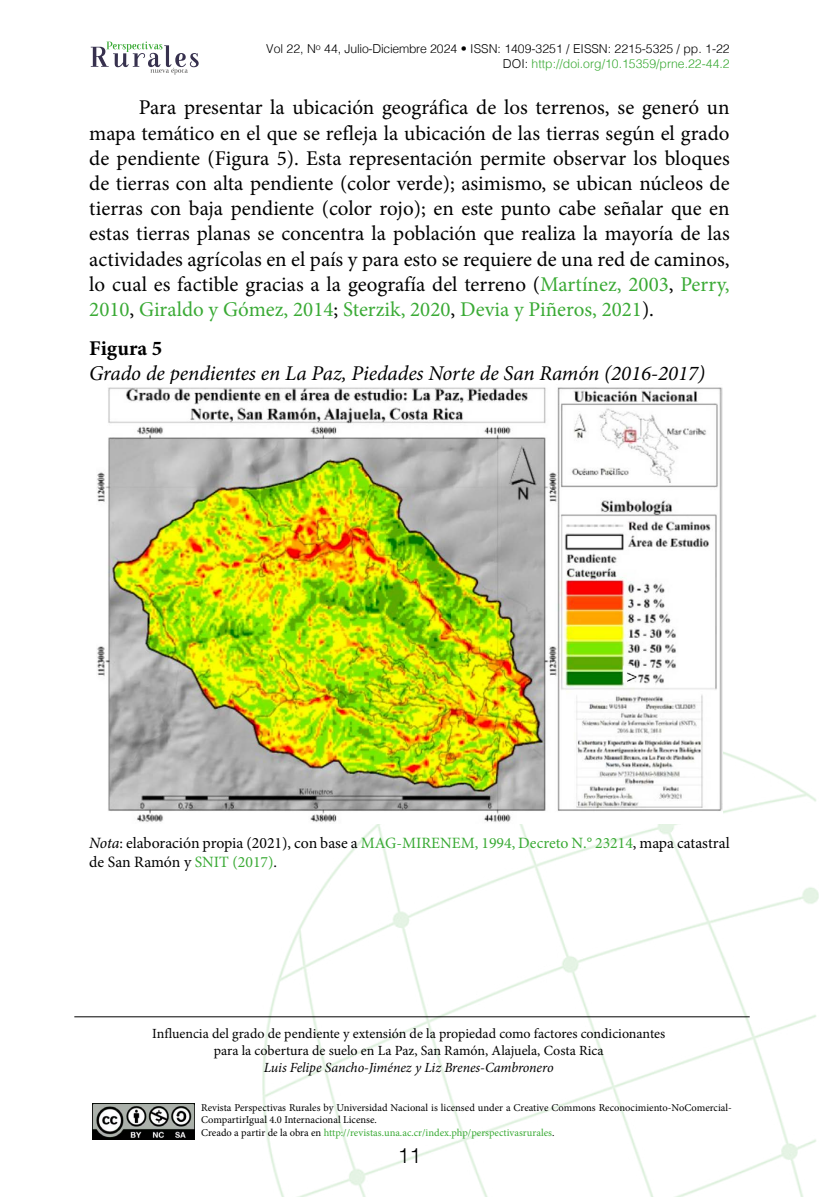
<style>
.page{position:relative;width:819px;height:1197px;background:#fff}
.page>*{position:absolute;margin:0;border:0;box-sizing:border-box;transform-origin:0 0}
.texto-General{font:21px/25.2px "Minion Pro";color:#000;text-align:justify}
.titulo-figura{font:italic 21px/24.5px "Minion Pro";letter-spacing:-.005em;color:#000}
.t1{font:300 21px "Helvetica";color:#000}
.fuente{font:15.75px/18.9px "Minion Pro";color:#000}
.t2{font:14px/16.8px "Minion Pro";color:#000;text-align:center}
.t3{font:italic 14px "Minion Pro";letter-spacing:-.01em;color:#000}
.t4{font:300 12.25px/14.7px "Helvetica";color:#000;text-align:right}
.t5{font:10.5px/12.6px "Minion Pro";color:#000}
.s1{color:#3aaa35}
.s2{font-weight:700;font-style:normal}
.s3{font-style:italic}
</style>
<div class="page">
<img style="left:263px;top:751px;width:556px;height:446px">
<svg style="left:91px;top:42px;width:108px;height:33px"></svg>
<img style="left:92px;top:1103px;width:103px;height:36px">
<hr style="left:74px;top:1017px;width:676px;height:1px;background:#000">
<img style="left:97px;top:387px;width:626px;height:437px">
<p class="t4" style="left:266px;top:41px;width:465px">Vol 22, N<sup>o</sup> 44, Julio-Diciembre 2024 • ISSN: 1409-3251 / EISSN: 2215-5325 / pp. 1-22<br>DOI: <span class="s1">http://doi.org/10.15359/prne.22-44.2</span></p>
<p class="texto-General" style="left:89px;top:95px;width:642px;text-indent:50px">Para presentar la ubicación geográfica de los terrenos, se generó un mapa temático en el que se refleja la ubicación de las tierras según el grado de pendiente (Figura 5). Esta representación permite observar los bloques de tierras con alta pendiente (color verde); asimismo, se ubican núcleos de tierras con baja pendiente (color rojo); en este punto cabe señalar que en estas tierras planas se concentra la población que realiza la mayoría de las actividades agrícolas en el país y para esto se requiere de una red de caminos, lo cual es factible gracias a la geografía del terreno (<span class="s1">Martínez, 2003</span>, <span class="s1">Perry, 2010</span>, <span class="s1">Giraldo y Gómez, 2014</span>; <span class="s1">Sterzik, 2020</span>, <span class="s1">Devia y Piñeros, 2021</span>).</p>
<p class="titulo-figura" style="left:89px;top:336px;width:617px"><span class="s2">Figura 5<br></span>Grado de pendientes en La Paz, Piedades Norte de San Ramón (2016-2017)</p>
<p class="fuente" style="left:89px;top:833px;width:642px"><span class="s3">Nota</span>: elaboración propia (2021), con base a <span class="s1">MAG-MIRENEM, 1994, Decreto N.° 23214</span>, mapa catastral de San Ramón y <span class="s1">SNIT (2017)</span>.</p>
<p class="t2" style="left:152px;top:1026px;width:515px">Influencia del grado de pendiente y extensión de la propiedad como factores condicionantes para la cobertura de suelo en La Paz, San Ramón, Alajuela, Costa Rica</p>
<p class="t3" style="left:264px;top:1058px;width:291px">Luis Felipe Sancho-Jiménez y Liz Brenes-Cambronero</p>
<p class="t5" style="left:201px;top:1101px;width:532px">Revista Perspectivas Rurales by Universidad Nacional is licensed under a Creative Commons Reconocimiento-NoComercial-<br>CompartirIgual 4.0 Internacional License.<br>Creado a partir de la obra en <span class="s1">http://revistas.una.ac.cr/index.php/perspectivasrurales</span>.</p>
<p class="t1" style="left:398px;top:1138px;width:25px">11</p>
</div>
